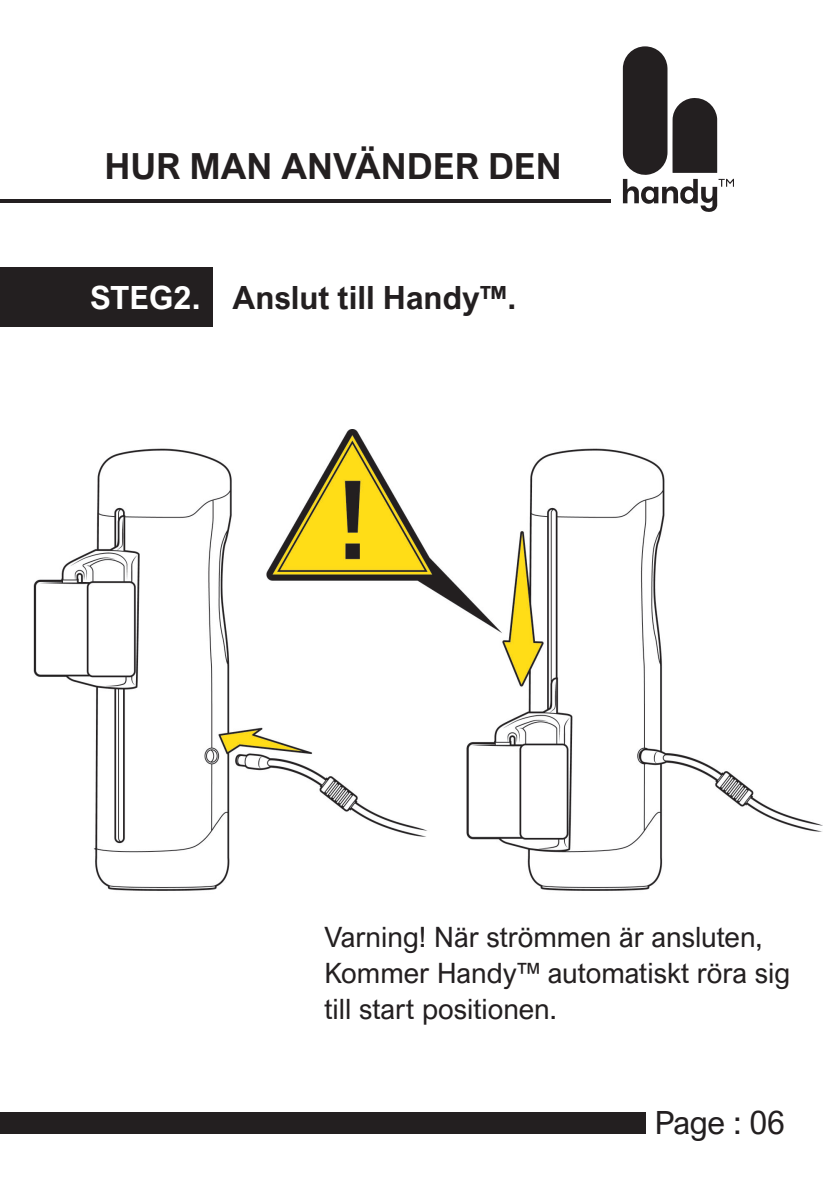
<style>
.page{position:relative;width:839px;height:1190px;background:#fff}
.page>*{position:absolute;margin:0;border:0;box-sizing:border-box;transform-origin:0 0}
.t1{font:700 36px "Arial Nova";color:#231f20}
.t2{font:700 32px "Arial Nova";color:#231f20}
.t3{font:32px "Arial Nova";letter-spacing:-.015em;color:#231f20}
.t4{font:28px/36px "Arial Nova";color:#231f20}
.s1{color:#fff}
</style>
<div class="page">
<svg style="left:622px;top:46px;width:111px;height:166px"></svg>
<hr style="left:0;top:199px;width:610px;height:4px;background:#231f20">
<div style="left:0;top:268px;width:212px;height:59px;background:#231f20"></div>
<img style="left:33px;top:430px;width:589px;height:461px">
<div style="left:0;top:1112px;width:645px;height:21px;background:#231f20"></div>
<img style="left:622px;top:451px;width:201px;height:683px">
<p class="t1" style="left:104px;top:145px;width:458px">HUR MAN ANVÄNDER DEN</p>
<p class="t2" style="left:90px;top:279px;width:427px"><span class="s1">STEG2.</span> Anslut till Handy™.</p>
<p class="t4" style="left:324px;top:919px;width:467px">Varning! När strömmen är ansluten,<br>Kommer Handy™ automatiskt röra sig till start positionen.</p>
<p class="t3" style="left:654px;top:1104px;width:132px">Page : 06</p>
</div>
